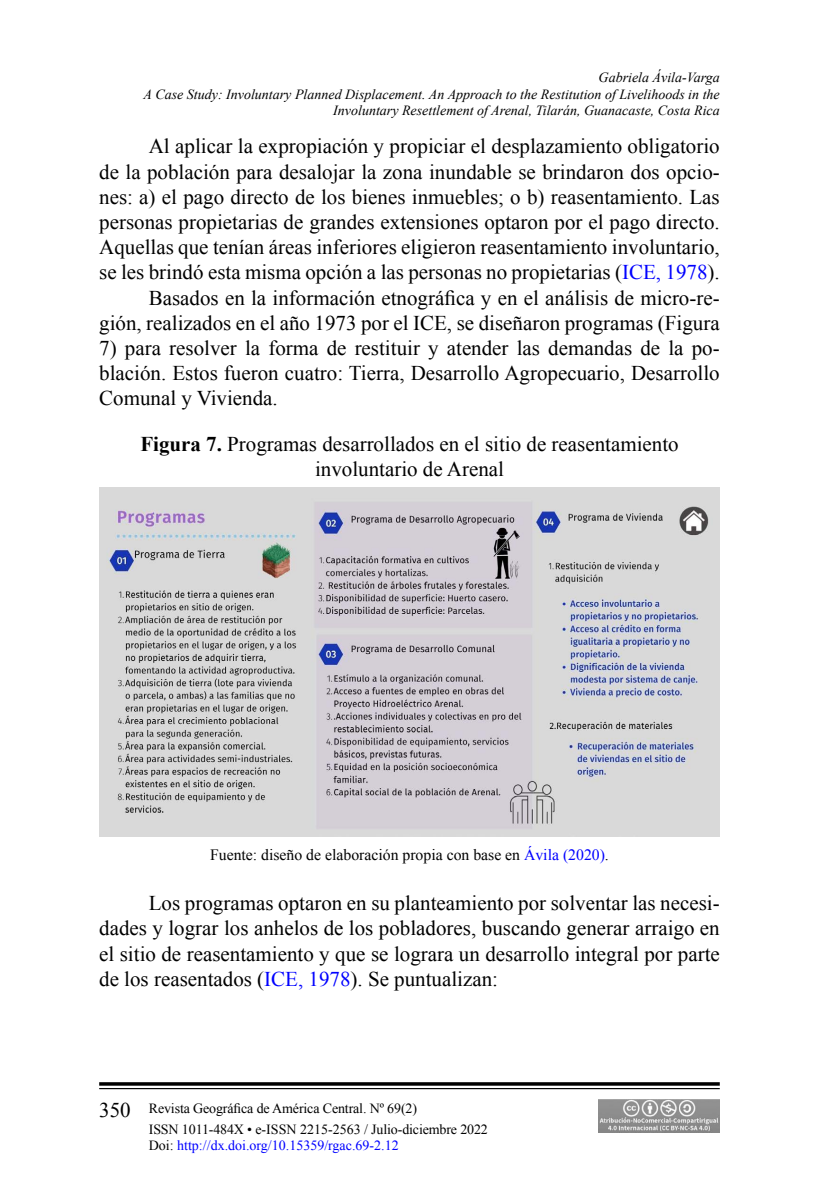
<style>
.page{position:relative;width:819px;height:1197px;background:#fff}
.page>*{position:absolute;margin:0;border:0;box-sizing:border-box;transform-origin:0 0}
.t1{font:21px/25.2px "Times New Roman";color:#000;text-align:justify}
.t2{font:15.75px "Times New Roman";color:#000}
.t3{font:italic 14px/16.8px "Times New Roman";color:#000;text-align:right}
.t4{font:14px/21px "Times New Roman";letter-spacing:-.01em;color:#000}
.t5{font:14px "Times New Roman";color:#00f}
.s1{color:#00f}
.s2{font-weight:700}
.s3{font-size:21px}
.s4{color:#000}
</style>
<div class="page">
<svg style="left:99px;top:1082px;width:621px;height:4px;background:#1f1f1f"></svg>
<hr style="left:99px;top:1088px;width:621px;height:1px;background:#000">
<img style="left:599px;top:1099px;width:121px;height:34px">
<img style="left:99px;top:488px;width:621px;height:348px">
<p class="t3" style="left:144px;top:68px;width:578px">Gabriela Ávila-Varga<br>A Case Study: Involuntary Planned Displacement. An Approach to the Restitution of Livelihoods in the<br>Involuntary Resettlement of Arenal, Tilarán, Guanacaste, Costa Rica</p>
<p class="t1" style="left:99px;top:134px;width:622px;text-align:right">Al aplicar la expropiación y propiciar el desplazamiento obligatorio<br>de la población para desalojar la zona inundable se brindaron dos opcio&shy;nes: a) el pago directo de los bienes inmuebles; o b) reasentamiento. Las personas propietarias de grandes extensiones optaron por el pago directo.<br>Aquellas que tenían áreas inferiores eligieron reasentamiento involuntario, se les brindó esta misma opción a las personas no propietarias (<span class="s1">ICE, 1978</span>).<br>Basados en la información etnográfica y en el análisis de micro-re-<br>gión, realizados en el año 1973 por el ICE, se diseñaron programas (Figura</p>
<p class="t1" style="left:99px;top:335px;width:622px">7) para resolver la forma de restituir y atender las demandas de la po&shy;blación. Estos fueron cuatro: Tierra, Desarrollo Agropecuario, Desarrollo Comunal y Vivienda.</p>
<p class="t1" style="left:140px;top:431px;width:540px;text-align:center"><span class="s2">Figura 7.</span> Programas desarrollados en el sitio de reasentamiento involuntario de Arenal</p>
<p class="t2" style="left:210px;top:844px;width:400px">Fuente: diseño de elaboración propia con base en <span class="s1">Ávila (2020)</span>.</p>
<p class="t1" style="left:99px;top:890px;width:622px;text-indent:50px">Los programas optaron en su planteamiento por solventar las necesi&shy;dades y lograr los anhelos de los pobladores, buscando generar arraigo en el sitio de reasentamiento y que se lograra un desarrollo integral por parte de los reasentados (<span class="s1">ICE, 1978</span>). Se puntualizan:</p>
<p class="t4" style="left:149px;top:1097px;width:341px;text-indent:-50px"><span class="s3">350</span> Revista Geográfica de América Central. Nº 69(2)<br>ISSN 1011-484X • e-ISSN 2215-2563 / Julio-diciembre 2022</p>
<p class="t5" style="left:149px;top:1136px;width:251px"><span class="s4">Doi:</span> http://dx.doi.org/10.15359/rgac.69-2.12</p>
</div>
